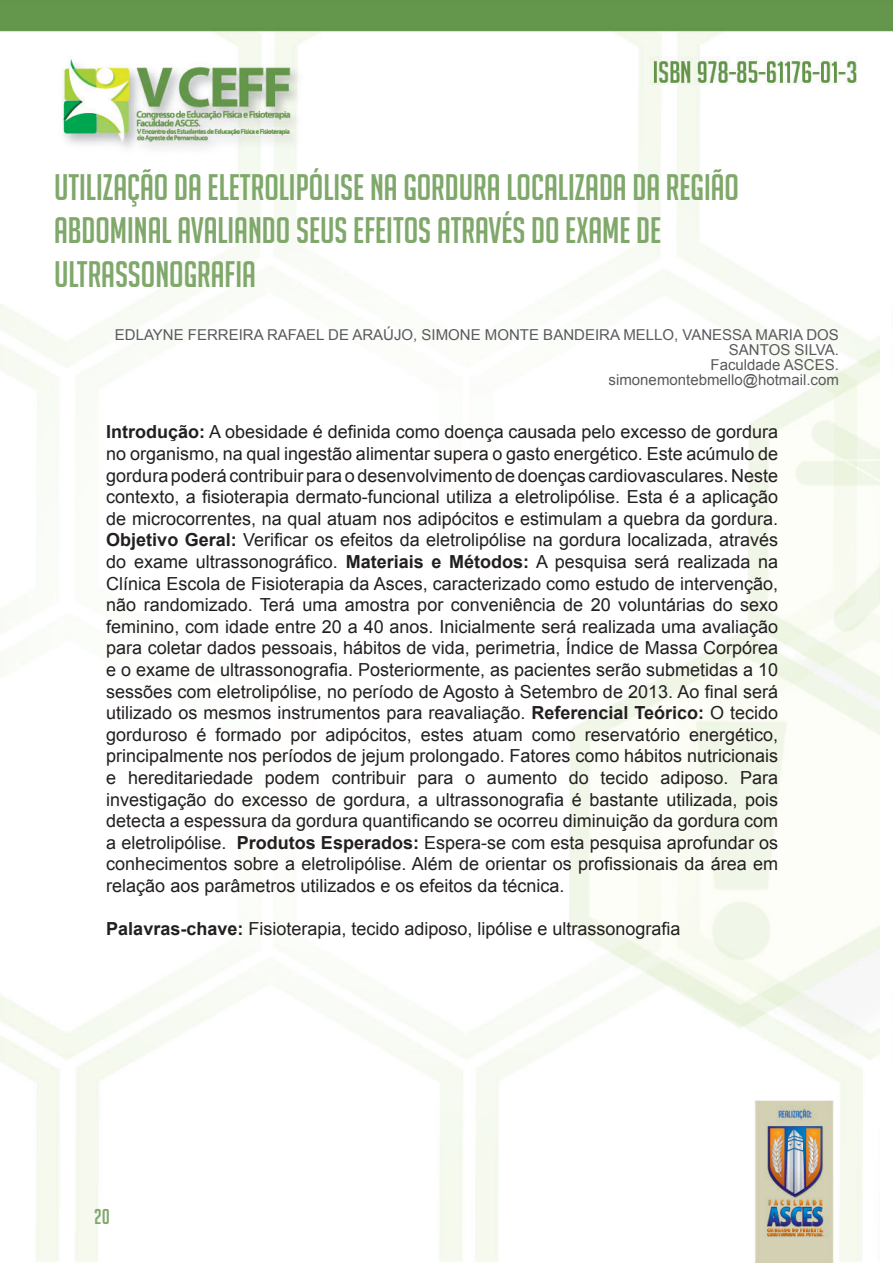
<style>
.page{position:relative;width:893px;height:1263px;background:#fff}
.page>*{position:absolute;margin:0;border:0;box-sizing:border-box;transform-origin:0 0}
.t1{font:36px/43.2px "Big Noodle Titling";color:#7fa86a}
.t2{font:21px "Big Noodle Titling";color:#7fa86a}
.t3{font:18px/21.6px "Arial";color:#231f20;text-align:justify}
.t4{font:15px/15px "Arial";color:#5a5a5d;text-align:right}
.s1{font-weight:700}
</style>
<div class="page">
<img style="left:0;top:0;width:880px;height:1263px">
<img style="left:880px;top:0;width:13px;height:1060px">
<p class="t1" style="left:54px;top:166px;width:686px">UTILIZAÇÃO DA ELETROLIPÓLISE NA GORDURA LOCALIZADA DA REGIÃO<br>ABDOMINAL AVALIANDO SEUS EFEITOS ATRAVÉS DO EXAME DE<br>ULTRASSONOGRAFIA</p>
<p class="t4" style="left:115px;top:328px;width:726px">EDLAYNE FERREIRA RAFAEL DE ARAÚJO, SIMONE MONTE BANDEIRA MELLO, VANESSA MARIA DOS<br>SANTOS SILVA.</p>
<p class="t4" style="left:711px;top:358px;width:130px">Faculdade ASCES.</p>
<p class="t4" style="left:609px;top:373px;width:232px">simonemontebmello@hotmail.com</p>
<p class="t3" style="left:106px;top:421px;width:673px"><span class="s1">Introdução:</span> A obesidade é definida como doença causada pelo excesso de gordura no organismo, na qual ingestão alimentar supera o gasto energético. Este acúmulo de gordura poderá contribuir para o desenvolvimento de doenças cardiovasculares. Neste contexto, a fisioterapia dermato-funcional utiliza a eletrolipólise. Esta é a aplicação de microcorrentes, na qual atuam nos adipócitos e estimulam a quebra da gordura.<br><span class="s1">Objetivo Geral:</span> Verificar os efeitos da eletrolipólise na gordura localizada, através do exame ultrassonográfico. <span class="s1">Materiais e Métodos:</span> A pesquisa será realizada na Clínica Escola de Fisioterapia da Asces, caracterizado como estudo de intervenção, não randomizado. Terá uma amostra por conveniência de 20 voluntárias do sexo feminino, com idade entre 20 a 40 anos. Inicialmente será realizada uma avaliação para coletar dados pessoais, hábitos de vida, perimetria, Índice de Massa Corpórea e o exame de ultrassonografia. Posteriormente, as pacientes serão submetidas a 10 sessões com eletrolipólise, no período de Agosto à Setembro de 2013. Ao final será utilizado os mesmos instrumentos para reavaliação. <span class="s1">Referencial Teórico:</span> O tecido gorduroso é formado por adipócitos, estes atuam como reservatório energético, principalmente nos períodos de jejum prolongado. Fatores como hábitos nutricionais e hereditariedade podem contribuir para o aumento do tecido adiposo. Para investigação do excesso de gordura, a ultrassonografia é bastante utilizada, pois detecta a espessura da gordura quantificando se ocorreu diminuição da gordura com a eletrolipólise. <span class="s1">Produtos Esperados:</span> Espera-se com esta pesquisa aprofundar os conhecimentos sobre a eletrolipólise. Além de orientar os profissionais da área em relação aos parâmetros utilizados e os efeitos da técnica.</p>
<p class="t3" style="left:106px;top:918px;width:576px"><span class="s1">Palavras-chave:</span> Fisioterapia, tecido adiposo, lipólise e ultrassonografia</p>
<p class="t2" style="left:94px;top:1205px;width:17px">20</p>
</div>
